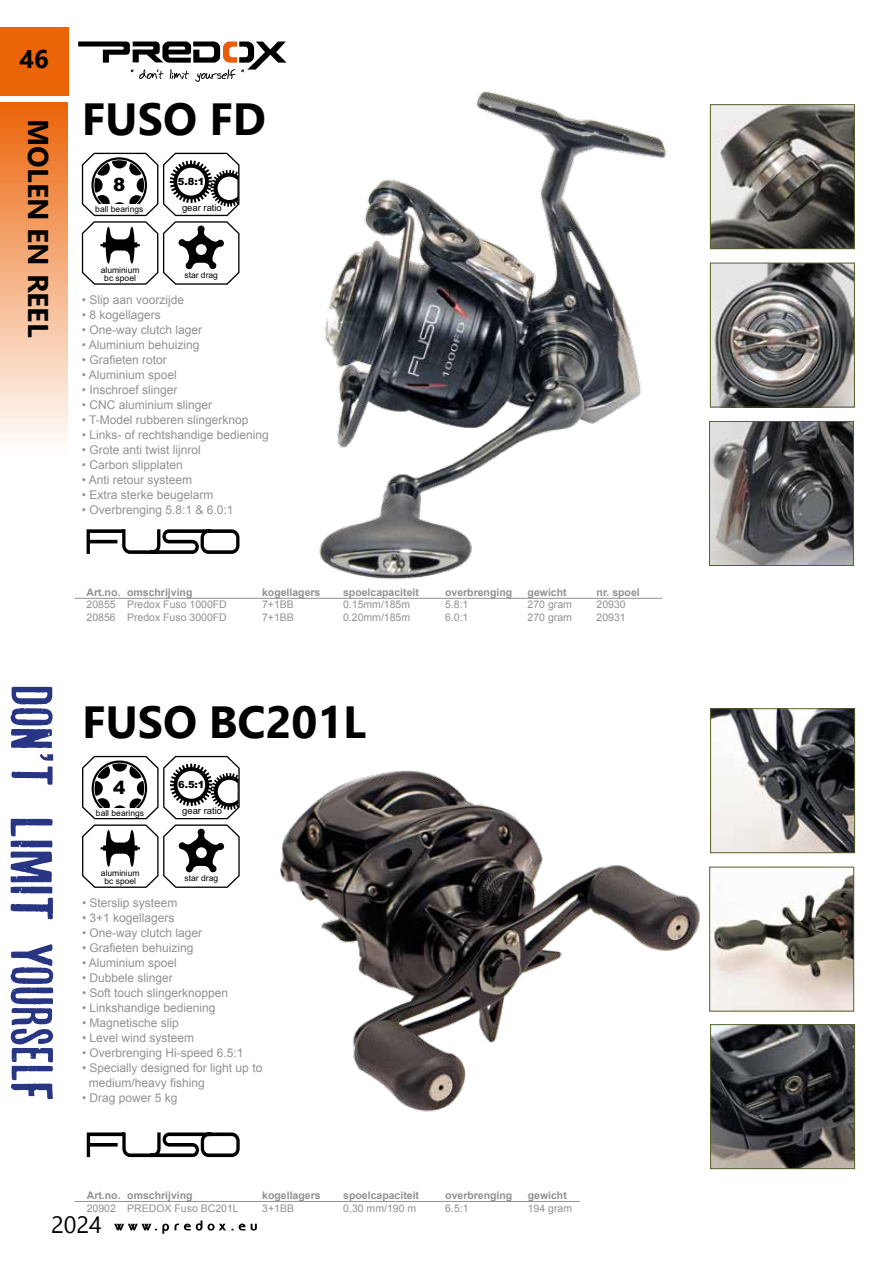
<style>
.page{position:relative;width:893px;height:1263px;background:#fff}
.page>*{position:absolute;margin:0;border:0;box-sizing:border-box;transform-origin:0 0}
.t1{font:700 45px "Gadugi";color:#000}
.t2{font:700 28.5px "Gadugi";color:#000}
.t3{font:700 25.5px "Gadugi";color:#000}
.t4{font:23.55px "Gadugi";color:#000}
.t5{font:900 18.3px "Arial";color:#000}
.t6{font:12px/15px "Arial";color:#929292}
.t7{font:10.5px "Arial";color:#929292}
.t8{font:700 10.5px "Arial";color:#929292}
.t9{font:900 9.9px "Arial";color:#000}
.t10{font:9.45px "Arial";color:#000}
.t11{font:8.55px/7.9px "Arial";color:#000;text-align:center}
</style>
<div class="page">
<div style="left:0;top:28px;width:68px;height:68px;background:#ec6408"></div>
<div style="left:0;top:102px;width:68px;height:406px;background:linear-gradient(to bottom,#ec680e,#fff)"></div>
<svg style="left:78px;top:41px;width:209px;height:41px"></svg>
<svg style="left:11px;top:687px;width:42px;height:98px"></svg>
<svg style="left:11px;top:819px;width:42px;height:100px"></svg>
<svg style="left:11px;top:944px;width:42px;height:155px"></svg>
<svg style="left:114px;top:1220px;width:143px;height:14px"></svg>
<img style="left:319px;top:91px;width:348px;height:489px">
<img style="left:712px;top:106px;width:141px;height:141px">
<div style="left:710px;top:104px;width:145px;height:145px;border:1px solid #555f29"></div>
<img style="left:711px;top:423px;width:141px;height:141px">
<div style="left:709px;top:421px;width:145px;height:145px;border:1px solid #555f29"></div>
<img style="left:712px;top:265px;width:141px;height:140px">
<div style="left:710px;top:263px;width:145px;height:144px;border:1px solid #555f29"></div>
<svg style="left:82px;top:153px;width:157px;height:132px"></svg>
<svg style="left:87px;top:529px;width:152px;height:25px"></svg>
<img style="left:280px;top:770px;width:435px;height:342px">
<img style="left:712px;top:1026px;width:141px;height:141px">
<div style="left:710px;top:1024px;width:145px;height:145px;border:1px solid #555f29"></div>
<img style="left:711px;top:869px;width:141px;height:140px">
<div style="left:709px;top:867px;width:145px;height:144px;border:1px solid #555f29"></div>
<img style="left:712px;top:710px;width:141px;height:141px">
<div style="left:710px;top:708px;width:145px;height:145px;border:1px solid #555f29"></div>
<svg style="left:82px;top:756px;width:158px;height:132px"></svg>
<hr style="left:74px;top:598px;width:588px;height:1px;background:#929292">
<hr style="left:75px;top:1201px;width:505px;height:1px;background:#929292">
<svg style="left:87px;top:1132px;width:153px;height:25px"></svg>
<h3 class="t3" style="left:19px;top:44px;width:31px">46</h3>
<h2 class="t2" style="left:55px;top:119px;width:220px;rotate:90deg">MOLEN EN REEL</h2>
<h1 class="t1" style="left:82px;top:92px;width:186px">FUSO FD</h1>
<h3 class="t5" style="left:113px;top:171px;width:14px">8</h3>
<p class="t11" style="left:95px;top:205px;width:50px">ball bearings</p>
<p class="t11" style="left:101px;top:266px;width:40px">aluminium bc spoel</p>
<p class="t9" style="left:178px;top:174px;width:28px">5.8:1</p>
<p class="t10" style="left:182px;top:202px;width:41px">gear ratio</p>
<p class="t11" style="left:184px;top:271px;width:35px">star drag</p>
<p class="t6" style="left:82px;top:293px;width:104px">• Slip aan voorzijde</p>
<p class="t6" style="left:82px;top:308px;width:80px">• 8 kogellagers</p>
<p class="t6" style="left:82px;top:323px;width:122px">• One-way clutch lager</p>
<p class="t6" style="left:82px;top:338px;width:119px">• Aluminium behuizing</p>
<p class="t6" style="left:82px;top:353px;width:86px">• Grafieten rotor</p>
<p class="t6" style="left:82px;top:368px;width:96px">• Aluminium spoel</p>
<p class="t6" style="left:82px;top:383px;width:97px">• Inschroef slinger</p>
<p class="t6" style="left:82px;top:398px;width:132px">• CNC aluminium slinger</p>
<p class="t6" style="left:82px;top:413px;width:168px">• T-Model rubberen slingerknop</p>
<p class="t6" style="left:82px;top:428px;width:188px">• Links- of rechtshandige bediening</p>
<p class="t6" style="left:82px;top:443px;width:120px">• Grote anti twist lijnrol</p>
<p class="t6" style="left:82px;top:458px;width:102px">• Carbon slipplaten</p>
<p class="t6" style="left:82px;top:473px;width:112px">• Anti retour systeem</p>
<p class="t6" style="left:82px;top:488px;width:133px">• Extra sterke beugelarm</p>
<p class="t6" style="left:82px;top:503px;width:153px">• Overbrenging 5.8:1 &amp; 6.0:1</p>
<p class="t8" style="left:87px;top:585px;width:107px">Art.no. omschrijving</p>
<p class="t8" style="left:262px;top:585px;width:60px">kogellagers</p>
<p class="t8" style="left:343px;top:585px;width:77px">spoelcapaciteit</p>
<p class="t8" style="left:445px;top:585px;width:69px">overbrenging</p>
<p class="t8" style="left:528px;top:585px;width:41px">gewicht</p>
<p class="t8" style="left:597px;top:585px;width:45px">nr. spoel</p>
<p class="t7" style="left:87px;top:598px;width:142px">20855 Predox Fuso 1000FD</p>
<p class="t7" style="left:262px;top:598px;width:33px">7+1BB</p>
<p class="t7" style="left:343px;top:598px;width:69px">0.15mm/185m</p>
<p class="t7" style="left:445px;top:598px;width:25px">5.8:1</p>
<p class="t7" style="left:528px;top:598px;width:46px">270 gram</p>
<p class="t7" style="left:597px;top:598px;width:31px">20930</p>
<p class="t7" style="left:87px;top:610px;width:142px">20856 Predox Fuso 3000FD</p>
<p class="t7" style="left:262px;top:610px;width:33px">7+1BB</p>
<p class="t7" style="left:343px;top:610px;width:69px">0.20mm/185m</p>
<p class="t7" style="left:445px;top:610px;width:25px">6.0:1</p>
<p class="t7" style="left:528px;top:610px;width:46px">270 gram</p>
<p class="t7" style="left:597px;top:610px;width:31px">20931</p>
<h1 class="t1" style="left:82px;top:695px;width:286px">FUSO BC201L</h1>
<h3 class="t5" style="left:113px;top:774px;width:14px">4</h3>
<p class="t11" style="left:96px;top:809px;width:50px">ball bearings</p>
<p class="t11" style="left:101px;top:869px;width:40px">aluminium bc spoel</p>
<p class="t9" style="left:178px;top:777px;width:28px">6.5:1</p>
<p class="t10" style="left:182px;top:805px;width:41px">gear ratio</p>
<p class="t11" style="left:185px;top:874px;width:35px">star drag</p>
<p class="t6" style="left:82px;top:896px;width:97px">• Sterslip systeem</p>
<p class="t6" style="left:82px;top:911px;width:94px">• 3+1 kogellagers</p>
<p class="t6" style="left:82px;top:926px;width:122px">• One-way clutch lager</p>
<p class="t6" style="left:82px;top:941px;width:113px">• Grafieten behuizing</p>
<p class="t6" style="left:82px;top:956px;width:96px">• Aluminium spoel</p>
<p class="t6" style="left:82px;top:971px;width:92px">• Dubbele slinger</p>
<p class="t6" style="left:82px;top:986px;width:148px">• Soft touch slingerknoppen</p>
<p class="t6" style="left:82px;top:1001px;width:135px">• Linkshandige bediening</p>
<p class="t6" style="left:82px;top:1016px;width:98px">• Magnetische slip</p>
<p class="t6" style="left:82px;top:1031px;width:114px">• Level wind systeem</p>
<p class="t6" style="left:82px;top:1046px;width:163px">• Overbrenging Hi-speed 6.5:1</p>
<p class="t6" style="left:89px;top:1061px;width:175px;text-indent:-7px">• Specially designed for light up to medium/heavy fishing</p>
<p class="t6" style="left:82px;top:1091px;width:97px">• Drag power 5 kg</p>
<p class="t8" style="left:87px;top:1188px;width:107px">Art.no. omschrijving</p>
<p class="t8" style="left:262px;top:1188px;width:60px">kogellagers</p>
<p class="t8" style="left:343px;top:1188px;width:77px">spoelcapaciteit</p>
<p class="t8" style="left:445px;top:1188px;width:69px">overbrenging</p>
<p class="t8" style="left:528px;top:1188px;width:41px">gewicht</p>
<p class="t7" style="left:87px;top:1201px;width:153px">20902 PREDOX Fuso BC201L</p>
<p class="t7" style="left:262px;top:1201px;width:33px">3+1BB</p>
<p class="t7" style="left:343px;top:1201px;width:74px">0,30 mm/190 m</p>
<p class="t7" style="left:445px;top:1201px;width:25px">6.5:1</p>
<p class="t7" style="left:528px;top:1201px;width:46px">194 gram</p>
<h3 class="t4" style="left:51px;top:1211px;width:52px">2024</h3>
</div>
